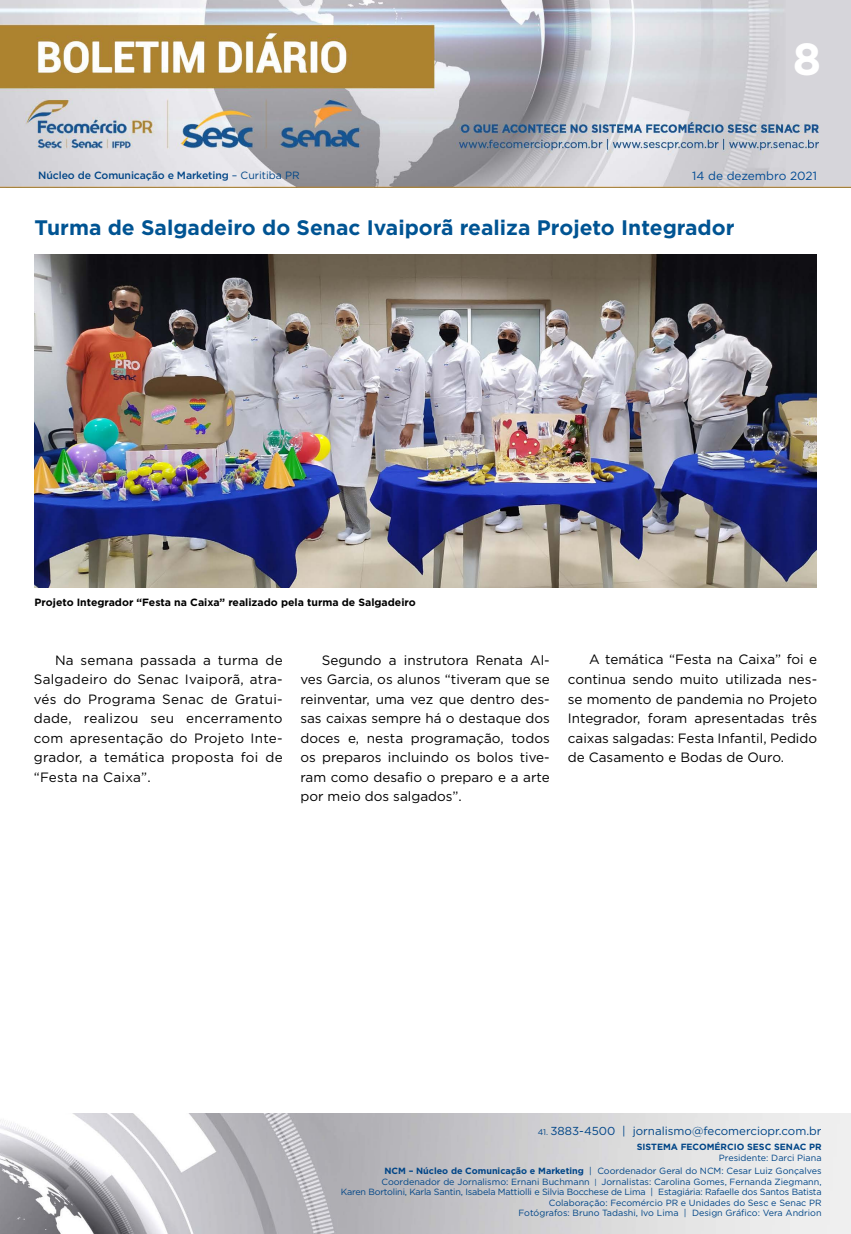
<style>
.page{position:relative;width:851px;height:1234px;background:#fff}
.page>*{position:absolute;margin:0;border:0;box-sizing:border-box;transform-origin:0 0}
.t1{font:700 45px "Gotham";color:#fff}
.t2{font:700 21px "Gotham";color:#005493}
.t3{font:13.5px/19.5px "Gotham";color:#000;text-align:justify}
.t4{font:11.85px "Gotham";color:#004a93}
.t5{font:11.55px "Gotham";color:#004587}
.t6{font:700 10.5px "Gotham";color:#000}
.t7{font:500 10.5px "Gotham";letter-spacing:-.01em;color:#004587}
.t8{font:9px/10.5px "Gotham";color:#004587;text-align:right}
.t9{font:700 9px "Gotham";color:#004587}
.s1{font-weight:400}
.s2{font-size:8.25px}
.s3{font-weight:700}
.s4{font-size:7.65px}
</style>
<div class="page">
<img style="left:0;top:0;width:850px;height:188px">
<img style="left:0;top:1113px;width:850px;height:120px">
<img style="left:34px;top:255px;width:782px;height:332px">
<h1 class="t1" style="left:792px;top:29px;width:30px">8</h1>
<p class="t7" style="left:38px;top:168px;width:263px">Núcleo de Comunicação e Marketing <span class="s1">– Curitiba PR</span></p>
<p class="t4" style="left:692px;top:168px;width:126px">14 de dezembro 2021</p>
<h2 class="t2" style="left:35px;top:214px;width:701px">Turma de Salgadeiro do Senac Ivaiporã realiza Projeto Integrador</h2>
<p class="t6" style="left:35px;top:595px;width:382px">Projeto Integrador “Festa na Caixa” realizado pela turma de Salgadeiro</p>
<p class="t3" style="left:34px;top:649px;width:250px;text-indent:21px">Na semana passada a turma de Salgadeiro do Senac Ivaiporã, atra&shy;vés do Programa Senac de Gratui&shy;dade, realizou seu encerramento com apresentação do Projeto Inte&shy;grador, a temática proposta foi de “Festa na Caixa”.</p>
<p class="t3" style="left:300px;top:649px;width:251px;text-indent:21px">Segundo a instrutora Renata Al&shy;ves Garcia, os alunos “tiveram que se reinventar, uma vez que dentro des&shy;sas caixas sempre há o destaque dos doces e, nesta programação, todos os preparos incluindo os bolos tive&shy;ram como desafio o preparo e a arte por meio dos salgados”.</p>
<p class="t3" style="left:567px;top:649px;width:251px;text-indent:21px">A temática “Festa na Caixa” foi e continua sendo muito utilizada nes&shy;se momento de pandemia no Projeto Integrador, foram apresentadas três caixas salgadas: Festa Infantil, Pedido de Casamento e Bodas de Ouro.</p>
<p class="t5" style="left:537px;top:1123px;width:285px"><span class="s2">41.</span> 3883-4500 | jornalismo@fecomerciopr.com.br</p>
<p class="t9" style="left:636px;top:1140px;width:186px">SISTEMA FECOMÉRCIO SESC SENAC PR</p>
<p class="t8" style="left:384px;top:1150px;width:438px;line-height:13.5px">Presidente: Darci Piana<br><span class="s3">NCM – Núcleo de Comunicação e Marketing</span> | Coordenador Geral do NCM: Cesar Luiz Gonçalves</p>
<p class="t8" style="left:341px;top:1175px;width:482px">Coordenador de Jornalismo: Ernani Buchmann <span class="s4">|</span> Jornalistas: Carolina Gomes, Fernanda Ziegmann,<br>Karen Bortolini, Karla Santin, Isabela Mattiolli e Silvia Bocchese de Lima | Estagiária: Rafaelle dos Santos Batista Colaboração: Fecomércio PR e Unidades do Sesc e Senac PR<br>Fotógrafos: Bruno Tadashi, Ivo Lima | Design Gráfico: Vera Andrion</p>
</div>
